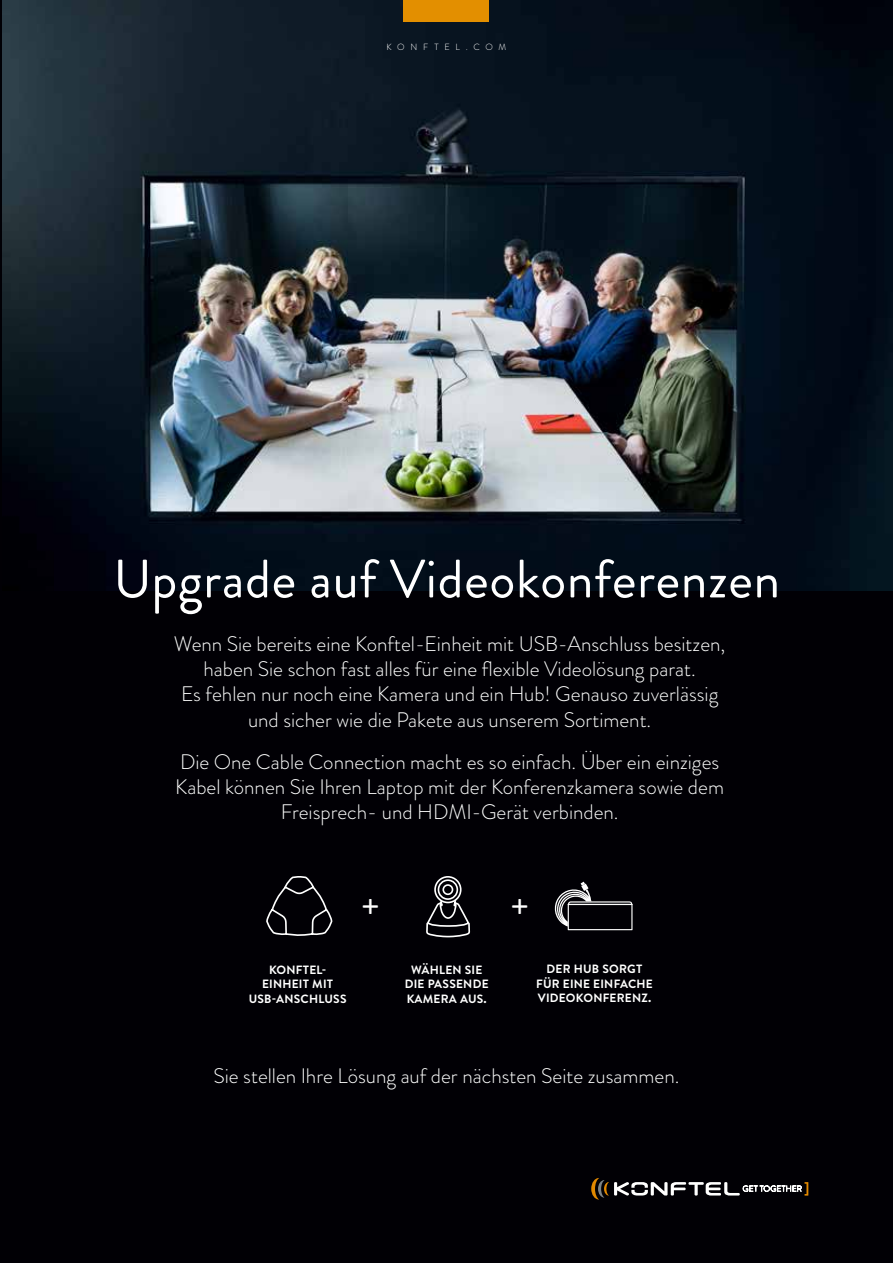
<style>
.page{position:relative;width:893px;height:1263px;background:#010005}
.page>*{position:absolute;margin:0;border:0;box-sizing:border-box;transform-origin:0 0}
.t1{font:54px "Brandon Grotesque";letter-spacing:.01em;color:#fff}
.t2{font:36px "Brandon Grotesque";color:#fff}
.t3{font:300 21px/25.2px "Brandon Grotesque";color:#fff;text-align:center}
.t4{font:700 12px/14.4px "Brandon Text";letter-spacing:.02em;color:#fff;text-align:center}
.t5{font:300 9px "Brandon Grotesque";letter-spacing:.64em;color:#fff}
</style>
<div class="page">
<img style="left:2px;top:0;width:891px;height:590px">
<div style="left:404px;top:0;width:85px;height:21px;background:#e38f00"></div>
<svg style="left:591px;top:1178px;width:217px;height:21px;background:#3e3b3b"></svg>
<div style="left:265px;top:779px;width:69px;height:299px;background:#010005"></div>
<svg style="left:425px;top:825px;width:46px;height:113px;background:#1e1d21"></svg>
<svg style="left:553px;top:882px;width:80px;height:48px;background:#2a2a2e"></svg>
<p class="t5" style="left:387px;top:41px;width:121px">KONFTEL.COM</p>
<h1 class="t1" style="left:113px;top:542px;width:668px">Upgrade auf Videokonferenzen</h1>
<p class="t3" style="left:174px;top:631px;width:553px">Wenn Sie bereits eine Konftel-Einheit mit USB-Anschluss besitzen, haben Sie schon fast alles für eine flexible Videolösung parat.<br>Es fehlen nur noch eine Kamera und ein Hub! Genauso zuverlässig und sicher wie die Pakete aus unserem Sortiment.</p>
<p class="t3" style="left:175px;top:749px;width:550px">Die One Cable Connection macht es so einfach. Über ein einziges<br>Kabel können Sie Ihren Laptop mit der Konferenzkamera sowie dem<br>Freisprech- und HDMI-Gerät verbinden.</p>
<h2 class="t2" style="left:361px;top:882px;width:20px">+</h2>
<h2 class="t2" style="left:511px;top:882px;width:20px">+</h2>
<p class="t4" style="left:249px;top:962px;width:99px">KONFTEL-<br>EINHEIT MIT<br>USB-ANSCHLUSS</p>
<p class="t4" style="left:405px;top:962px;width:85px">WÄHLEN SIE<br>DIE PASSENDE<br>KAMERA AUS.</p>
<p class="t4" style="left:536px;top:962px;width:118px">DER HUB SORGT<br>FÜR EINE EINFACHE<br>VIDEOKONFERENZ.</p>
<p class="t3" style="left:214px;top:1063px;width:467px">Sie stellen Ihre Lösung auf der nächsten Seite zusammen.</p>
</div>
